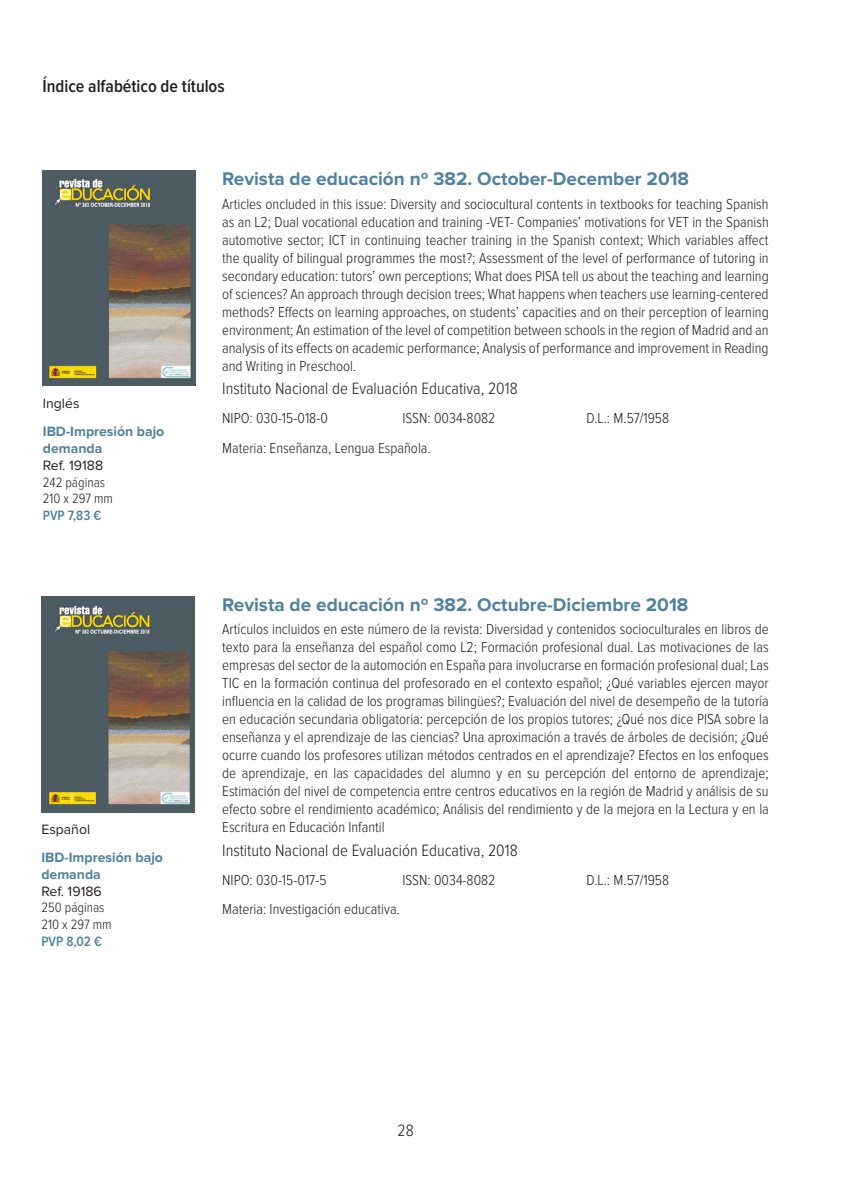
<style>
.page{position:relative;width:851px;height:1191px;background:#fff}
.page>*{position:absolute;margin:0;border:0;box-sizing:border-box;transform-origin:0 0}
._01-TÍTULO{font:700 19px "Proxima Nova";color:#5081a0}
.t1{font:600 18px "Proxima Nova Cond";color:#231f20}
._04-EDITOR{font:300 17px "Proxima Nova Cond";color:#231f20}
._03-RESUMEN{font:300 15px/18px "Proxima Nova Cond";color:#231f20;text-align:justify}
._05-NIPO{font:300 15px "Proxima Nova Cond";color:#231f20}
._05_MATERIA{font:300 15px "Proxima Nova Cond";color:#231f20}
._06_SOPORTE{font:700 14px/16.8px "Proxima Nova";color:#5081a0}
._06_OTROS{font:300 14px "Proxima Nova Cond";color:#231f20}
._06_REFERENCIA{font:14px "Proxima Nova";color:#231f20}
._07_PRECIO{font:600 14px "Proxima Nova Cond";color:#5081a0}
._06_IDIOMA{font:14px "Proxima Nova";color:#231f20}
</style>
<div class="page">
<img style="left:43px;top:170px;width:152px;height:216px">
<img style="left:42px;top:596px;width:153px;height:216px">
<p class="t1" style="left:43px;top:78px;width:184px">Índice alfabético de títulos</p>
<p class="_06_IDIOMA" style="left:43px;top:397px;width:38px">Inglés</p>
<p class="_06_SOPORTE" style="left:43px;top:424px;width:123px">IBD-Impresión bajo demanda</p>
<p class="_06_REFERENCIA" style="left:43px;top:459px;width:62px">Ref. 19188</p>
<p class="_06_OTROS" style="left:43px;top:475px;width:64px">242 páginas</p>
<p class="_06_OTROS" style="left:43px;top:492px;width:72px">210 x 297 mm</p>
<p class="_07_PRECIO" style="left:43px;top:509px;width:60px">PVP 7,83 €</p>
<p class="_06_IDIOMA" style="left:41px;top:822px;width:50px">Español</p>
<p class="_06_SOPORTE" style="left:41px;top:849px;width:123px">IBD-Impresión bajo demanda</p>
<p class="_06_REFERENCIA" style="left:41px;top:884px;width:62px">Ref. 19186</p>
<p class="_06_OTROS" style="left:41px;top:901px;width:65px">250 páginas</p>
<p class="_06_OTROS" style="left:41px;top:918px;width:72px">210 x 297 mm</p>
<p class="_07_PRECIO" style="left:41px;top:935px;width:62px">PVP 8,02 €</p>
<p class="_01-TÍTULO" style="left:222px;top:170px;width:468px">Revista de educación nº 382. October-December 2018</p>
<p class="_03-RESUMEN" style="left:222px;top:195px;width:548px">Articles oncluded in this issue: Diversity and sociocultural contents in textbooks for teaching Spanish as an L2; Dual vocational education and training -VET- Companies’ motivations for VET in the Spanish automotive sector; ICT in continuing teacher training in the Spanish context; Which variables affect the quality of bilingual programmes the most?; Assessment of the level of performance of tutoring in secondary education: tutors’ own perceptions; What does PISA tell us about the teaching and learning of sciences? An approach through decision trees; What happens when teachers use learning-centered methods? Effects on learning approaches, on students’ capacities and on their perception of learning environment; An estimation of the level of competition between schools in the region of Madrid and an analysis of its effects on academic performance; Analysis of performance and improvement in Reading and Writing in Preschool.</p>
<p class="_04-EDITOR" style="left:222px;top:381px;width:297px">Instituto Nacional de Evaluación Educativa, 2018</p>
<p class="_05-NIPO" style="left:222px;top:411px;width:107px">NIPO: 030-15-018-0</p>
<p class="_05-NIPO" style="left:402px;top:411px;width:95px">ISSN: 0034-8082</p>
<p class="_05-NIPO" style="left:586px;top:411px;width:84px">D.L.: M.57/1958</p>
<p class="_05_MATERIA" style="left:222px;top:441px;width:210px">Materia: Enseñanza, Lengua Española.</p>
<p class="_01-TÍTULO" style="left:222px;top:595px;width:467px">Revista de educación nº 382. Octubre-Diciembre 2018</p>
<p class="_03-RESUMEN" style="left:222px;top:621px;width:548px">Artículos incluidos en este número de la revista: Diversidad y contenidos socioculturales en libros de texto para la enseñanza del español como L2; Formación profesional dual. Las motivaciones de las empresas del sector de la automoción en España para involucrarse en formación profesional dual; Las TIC en la formación continua del profesorado en el contexto español; ¿Qué variables ejercen mayor influencia en la calidad de los programas bilingües?; Evaluación del nivel de desempeño de la tutoría en educación secundaria obligatoria: percepción de los propios tutores; ¿Qué nos dice PISA sobre la enseñanza y el aprendizaje de las ciencias? Una aproximación a través de árboles de decisión; ¿Qué ocurre cuando los profesores utilizan métodos centrados en el aprendizaje? Efectos en los enfoques de aprendizaje, en las capacidades del alumno y en su percepción del entorno de aprendizaje; Estimación del nivel de competencia entre centros educativos en la región de Madrid y análisis de su efecto sobre el rendimiento académico; Análisis del rendimiento y de la mejora en la Lectura y en la Escritura en Educación Infantil</p>
<p class="_04-EDITOR" style="left:222px;top:842px;width:297px">Instituto Nacional de Evaluación Educativa, 2018</p>
<p class="_05-NIPO" style="left:222px;top:873px;width:106px">NIPO: 030-15-017-5</p>
<p class="_05-NIPO" style="left:402px;top:873px;width:95px">ISSN: 0034-8082</p>
<p class="_05-NIPO" style="left:586px;top:873px;width:84px">D.L.: M.57/1958</p>
<p class="_05_MATERIA" style="left:222px;top:902px;width:179px">Materia: Investigación educativa.</p>
<p class="_04-EDITOR" style="left:397px;top:1122px;width:18px">28</p>
</div>
